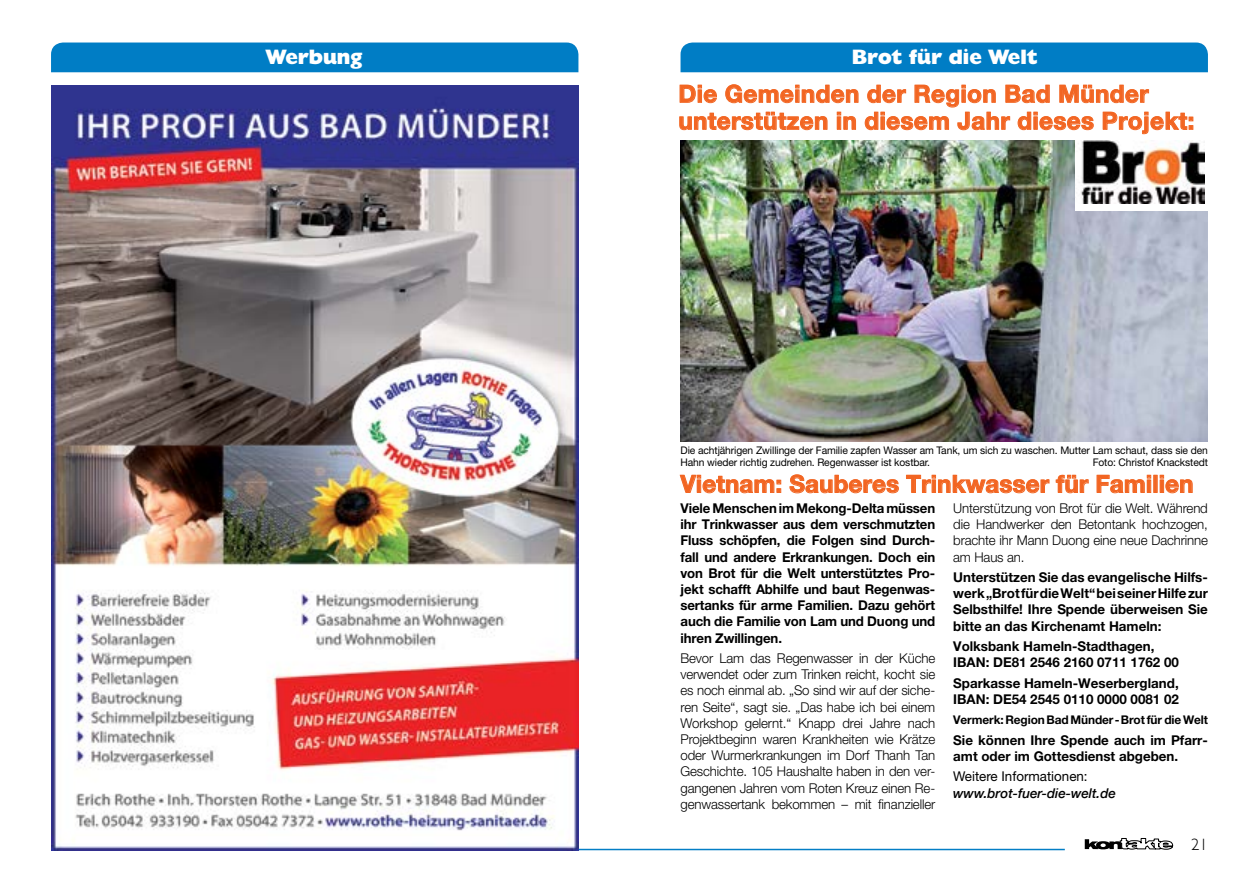
<style>
.page{position:relative;width:1259px;height:893px;background:#fff}
.page>*{position:absolute;margin:0;border:0;box-sizing:border-box;transform-origin:0 0}
.t1{font:700 24px/27px "Helvetica Neue LT";letter-spacing:.02em;color:#f26522}
.t2{font:800 21px "Humanist 521 BT";color:#fff}
.t3{font:300 16.5px "Humanist 521 BT";color:#000}
.t4{font:700 13.5px/16.2px "Helvetica Neue LT";color:#000}
.t5{font:300 13.5px/16.2px "Helvetica Neue LT";letter-spacing:-.01em;color:#000;text-align:justify}
.t6{font:italic 500 13.5px "Helvetica Neue";color:#000}
.t7{font:13.5px "Helvetica Neue LT";color:#000}
.t8{font:700 12px "Helvetica Neue LT";letter-spacing:-.01em;color:#000}
.t9{font:10.5px/12.6px "Helvetica Neue LT";letter-spacing:-.01em;color:#000}
</style>
<div class="page">
<svg style="left:1084px;top:838px;width:89px;height:12px"></svg>
<hr style="left:190px;top:849px;width:874px;height:1px;background:#007dc5">
<div style="left:51px;top:43px;width:527px;height:29px;background:#007dc5"></div>
<div style="left:680px;top:43px;width:528px;height:29px;background:#007dc5"></div>
<img style="left:51px;top:85px;width:527px;height:765px">
<img style="left:680px;top:140px;width:528px;height:301px">
<div style="left:1075px;top:136px;width:137px;height:75px;background:#fff"></div>
<img style="left:1079px;top:141px;width:125px;height:63px">
<svg style="left:679px;top:474px;width:102px;height:20px"></svg>
<svg style="left:789px;top:474px;width:110px;height:20px"></svg>
<svg style="left:906px;top:475px;width:143px;height:19px"></svg>
<svg style="left:1055px;top:475px;width:34px;height:19px"></svg>
<svg style="left:1096px;top:475px;width:55px;height:19px"></svg>
<svg style="left:1159px;top:475px;width:34px;height:19px"></svg>
<svg style="left:679px;top:84px;width:38px;height:19px"></svg>
<svg style="left:725px;top:84px;width:133px;height:20px"></svg>
<svg style="left:679px;top:111px;width:148px;height:19px"></svg>
<svg style="left:837px;top:112px;width:19px;height:18px"></svg>
<svg style="left:864px;top:84px;width:329px;height:50px"></svg>
<h2 class="t2" style="left:266px;top:43px;width:98px">Werbung</h2>
<h2 class="t2" style="left:852px;top:43px;width:187px">Brot für die Welt</h2>
<h1 class="t1" style="left:678px;top:80px;width:517px">Die Gemeinden der Region Bad Münder unterstützen in diesem Jahr dieses Projekt:</h1>
<p class="t9" style="left:680px;top:443px;width:529px">Die achtjährigen Zwillinge der Familie zapfen Wasser am Tank, um sich zu waschen. Mutter Lam schaut, dass sie den<br>Hahn wieder richtig zudrehen. Regenwasser ist kostbar.</p>
<p class="t9" style="left:1092px;top:456px;width:117px">Foto: Christof Knackstedt</p>
<h1 class="t1" style="left:680px;top:470px;width:514px">Vietnam: Sauberes Trinkwasser für Familien</h1>
<p class="t4" style="left:680px;top:500px;width:256px;text-align:justify">Viele Menschen im Mekong-Delta müssen ihr Trinkwasser aus dem verschmutzten Fluss schöpfen, die Folgen sind Durch&shy;fall und andere Erkrankungen. Doch ein von Brot für die Welt unterstütztes Pro&shy;jekt schafft Abhilfe und baut Regenwas&shy;sertanks für arme Familien. Dazu gehört auch die Familie von Lam und Duong und ihren Zwillingen.</p>
<p class="t5" style="left:680px;top:650px;width:256px">Bevor Lam das Regenwasser in der Küche verwendet oder zum Trinken reicht, kocht sie es noch einmal ab. „So sind wir auf der siche&shy;ren Seite“, sagt sie. „Das habe ich bei einem Workshop gelernt.“ Knapp drei Jahre nach Projektbeginn waren Krankheiten wie Krätze oder Wurmerkrankungen im Dorf Thanh Tan Geschichte. 105 Haushalte haben in den ver&shy;gangenen Jahren vom Roten Kreuz einen Re&shy;genwassertank bekommen – mit finanzieller</p>
<p class="t5" style="left:953px;top:500px;width:256px">Unterstützung von Brot für die Welt. Während die Handwerker den Betontank hochzogen, brachte ihr Mann Duong eine neue Dachrinne am Haus an.</p>
<p class="t4" style="left:953px;top:569px;width:256px;text-align:justify">Unterstützen Sie das evangelische Hilfs&shy;werk „Brot für die Welt“ bei seiner Hilfe zur Selbsthilfe! Ihre Spende überweisen Sie bitte an das Kirchenamt Hameln:</p>
<p class="t4" style="left:953px;top:638px;width:227px">Volksbank Hameln-Stadthagen,<br>IBAN: DE81 2546 2160 0711 1762 00</p>
<p class="t4" style="left:953px;top:674px;width:227px">Sparkasse Hameln-Weserbergland,<br>IBAN: DE54 2545 0110 0000 0081 02</p>
<p class="t8" style="left:953px;top:713px;width:256px">Vermerk: Region Bad Münder -Brot für die Welt</p>
<p class="t4" style="left:953px;top:732px;width:256px">Sie können Ihre Spende auch im Pfarr&shy;amt oder im Gottesdienst abgeben.</p>
<p class="t7" style="left:953px;top:769px;width:136px">Weitere Informationen:</p>
<p class="t6" style="left:953px;top:781px;width:164px">www.brot-fuer-die-welt.de</p>
<p class="t3" style="left:1191px;top:834px;width:18px">21</p>
</div>
